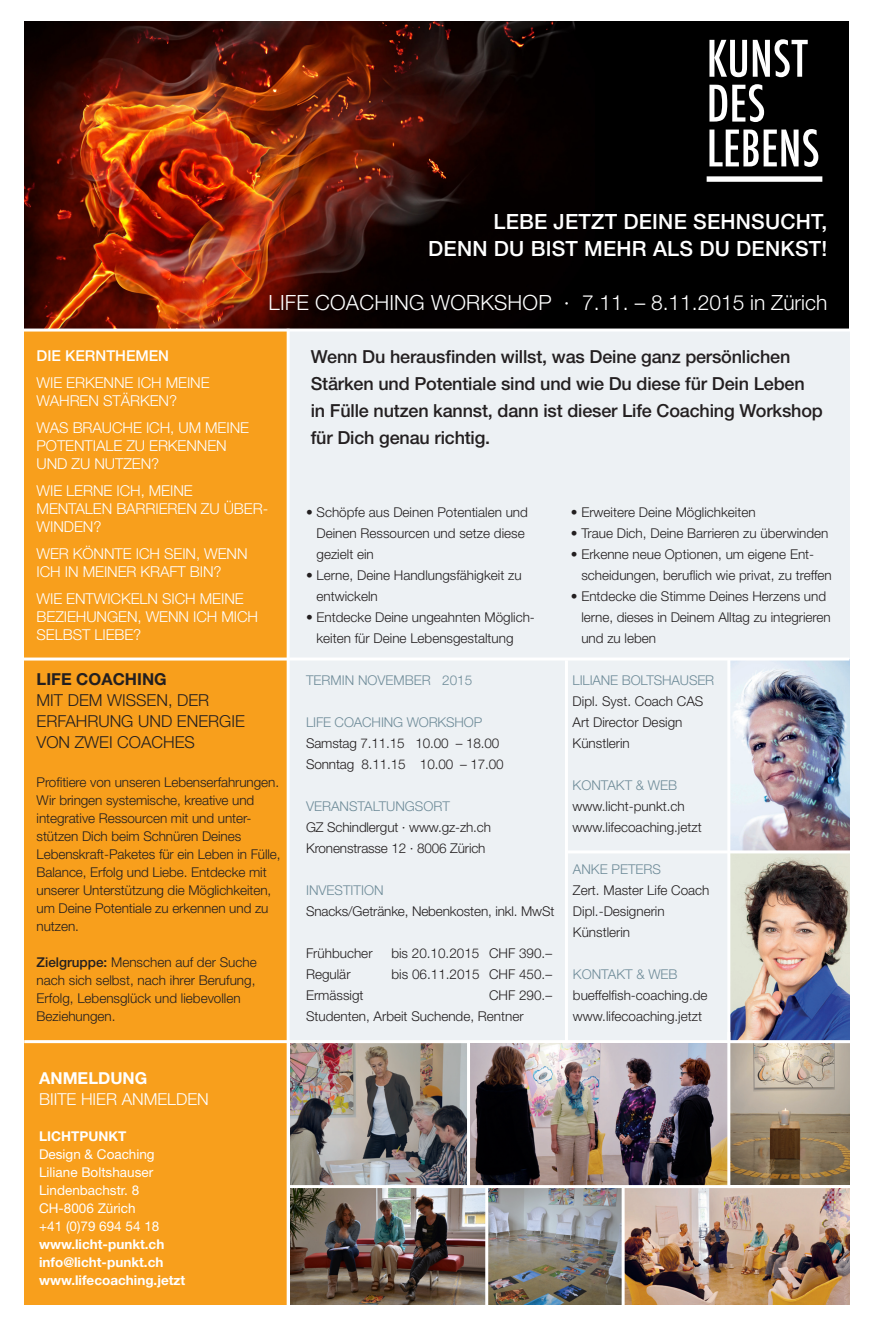
<style>
.page{position:relative;width:872px;height:1327px;background:#fff}
.page>*{position:absolute;margin:0;border:0;box-sizing:border-box;transform-origin:0 0}
.t1{font:500 21px/27px "Helvetica Neue";letter-spacing:.01em;color:#fff;text-align:right}
.t2{font:300 21px "Helvetica Neue";letter-spacing:.01em;color:#fff}
.t3{font:500 18px/27px "Helvetica Neue";letter-spacing:-.01em;color:#231f20}
.t4{font:300 16.5px/21px "Helvetica Neue";color:#231f20}
.t5{font:300 16.5px "Helvetica Neue";color:#fff}
.t6{font:700 16.5px "Helvetica Neue";color:#231f20}
.t7{font:700 16.5px "Helvetica Neue";color:#fff}
.t8{font:300 15px/18px "Helvetica Neue";letter-spacing:-.005em;color:#fff}
.t9{font:500 15px "Helvetica Neue";color:#fff}
.t10{font:300 13.5px/21px "Helvetica Neue";color:#231f20}
.t11{font:300 13.5px "Helvetica Neue";color:#6f8c99}
.t12{font:13.5px/18px "Helvetica Neue";color:#fff}
.t13{font:700 13.5px/18px "Helvetica Neue";color:#fff}
.s1{font-weight:500}
</style>
<div class="page">
<img style="left:730px;top:1043px;width:119px;height:141px">
<img style="left:291px;top:1043px;width:176px;height:142px">
<div style="left:283px;top:331px;width:566px;height:328px;background:#edf1f4"></div>
<div style="left:24px;top:331px;width:264px;height:348px;background:#f89f1c"></div>
<div style="left:24px;top:660px;width:264px;height:380px;background:#f89f1c"></div>
<div style="left:288px;top:660px;width:561px;height:380px;background:#edf1f4"></div>
<div style="left:24px;top:21px;width:825px;height:309px;background:#000"></div>
<img style="left:24px;top:21px;width:551px;height:307px">
<svg style="left:709px;top:39px;width:98px;height:38px"></svg>
<svg style="left:709px;top:84px;width:55px;height:38px"></svg>
<svg style="left:709px;top:129px;width:109px;height:38px"></svg>
<div style="left:706px;top:176px;width:116px;height:6px;background:#fff"></div>
<img style="left:730px;top:660px;width:119px;height:380px">
<hr style="left:21px;top:657px;width:828px;height:3px;background:#fff">
<div style="left:24px;top:1041px;width:264px;height:263px;background:#f89f1c"></div>
<hr style="left:565px;top:660px;width:3px;height:383px;background:#fff">
<hr style="left:567px;top:850px;width:305px;height:3px;background:#fff">
<hr style="left:727px;top:658px;width:3px;height:384px;background:#fff">
<hr style="left:287px;top:329px;width:3px;height:986px;background:#fff">
<hr style="left:24px;top:328px;width:828px;height:3px;background:#fff">
<img style="left:291px;top:1188px;width:558px;height:117px">
<hr style="left:24px;top:1040px;width:835px;height:3px;background:#fff">
<img style="left:470px;top:1043px;width:257px;height:142px">
<hr style="left:485px;top:1186px;width:3px;height:141px;background:#fff">
<hr style="left:621px;top:1185px;width:3px;height:142px;background:#fff">
<h1 class="t1" style="left:428px;top:208px;width:400px">LEBE JETZT DEINE SEHNSUCHT,<br>DENN DU BIST MEHR ALS DU DENKST!</h1>
<h1 class="t2" style="left:268px;top:290px;width:560px">LIFE COACHING WORKSHOP · 7.11. – 8.11.2015 in Zürich</h1>
<p class="t9" style="left:37px;top:346px;width:134px">DIE KERNTHEMEN</p>
<p class="t8" style="left:37px;top:373px;width:174px">WIE ERKENNE ICH MEINE<br>WAHREN STÄRKEN?</p>
<p class="t8" style="left:37px;top:418px;width:214px">WAS BRAUCHE ICH, UM MEINE<br>POTENTIALE ZU ERKENNEN<br>UND ZU NUTZEN?</p>
<p class="t8" style="left:37px;top:481px;width:233px">WIE LERNE ICH, MEINE<br>MENTALEN BARRIEREN ZU ÜBER-<br>WINDEN?</p>
<p class="t8" style="left:37px;top:544px;width:213px">WER KÖNNTE ICH SEIN, WENN<br>ICH IN MEINER KRAFT BIN?</p>
<p class="t8" style="left:37px;top:589px;width:223px">WIE ENTWICKELN SICH MEINE<br>BEZIEHUNGEN, WENN ICH MICH<br>SELBST LIEBE?</p>
<p class="t6" style="left:37px;top:669px;width:132px">LIFE COACHING</p>
<p class="t4" style="left:37px;top:689px;width:210px">MIT DEM WISSEN, DER<br>ERFAHRUNG UND ENERGIE<br>VON ZWEI COACHES</p>
<p class="t10" style="left:37px;top:773px;width:245px;line-height:18px">Profitiere von unseren Lebenserfahrungen.<br>Wir bringen systemische, kreative und integrative Ressourcen mit und unter&shy;stützen Dich beim Schnüren Deines Lebenskraft-Paketes für ein Leben in Fülle, Balance, Erfolg und Liebe. Entdecke mit unserer Unterstützung die Möglichkeiten, um Deine Potentiale zu erkennen und zu nutzen.</p>
<p class="t10" style="left:37px;top:953px;width:222px;line-height:18px"><span class="s1">Zielgruppe:</span> Menschen auf der Suche nach sich selbst, nach ihrer Berufung,<br>Erfolg, Lebensglück und liebevollen<br>Beziehungen.</p>
<p class="t7" style="left:39px;top:1068px;width:110px">ANMELDUNG</p>
<p class="t5" style="left:39px;top:1089px;width:171px">BIITE HIER ANMELDEN</p>
<p class="t13" style="left:39px;top:1127px;width:89px">LICHTPUNKT</p>
<p class="t12" style="left:39px;top:1145px;width:122px">Design &amp; Coaching<br>Liliane Boltshauser<br>Lindenbachstr. 8<br>CH-8006 Zürich +41 (0)79 694 54 18</p>
<p class="t13" style="left:39px;top:1235px;width:148px">www.licht-punkt.ch info@licht-punkt.ch www.lifecoaching.jetzt</p>
<h2 class="t3" style="left:311px;top:343px;width:513px">Wenn Du herausfinden willst, was Deine ganz persönlichen Stärken und Potentiale sind und wie Du diese für Dein Leben in Fülle nutzen kannst, dann ist dieser Life Coaching Workshop für Dich genau richtig.</h2>
<p class="t10" style="left:316px;top:501px;width:213px;text-indent:-11px">• Schöpfe aus Deinen Potentialen und<br>Deinen Ressourcen und setze diese gezielt ein</p>
<p class="t10" style="left:316px;top:564px;width:207px;text-indent:-11px">• Lerne, Deine Handlungsfähigkeit zu entwickeln</p>
<p class="t10" style="left:316px;top:606px;width:220px;text-indent:-11px">• Entdecke Deine ungeahnten Möglich&shy;keiten für Deine Lebensgestaltung</p>
<p class="t11" style="left:306px;top:672px;width:168px">TERMIN NOVEMBER 2015</p>
<p class="t11" style="left:306px;top:714px;width:178px">LIFE COACHING WORKSHOP</p>
<p class="t10" style="left:306px;top:732px;width:199px">Samstag 7.11.15 10.00 – 18.00<br>Sonntag 8.11.15 10.00 – 17.00</p>
<p class="t11" style="left:306px;top:798px;width:145px">VERANSTALTUNGSORT</p>
<p class="t10" style="left:306px;top:816px;width:186px">GZ Schindlergut · www.gz-zh.ch<br>Kronenstrasse 12 · 8006 Zürich</p>
<p class="t11" style="left:306px;top:882px;width:79px">INVESTITION</p>
<p class="t10" style="left:306px;top:900px;width:250px">Snacks/Getränke, Nebenkosten, inkl. MwSt</p>
<p class="t10" style="left:306px;top:942px;width:68px">Frühbucher</p>
<p class="t10" style="left:391px;top:942px;width:162px">bis 20.10.2015 CHF 390.–</p>
<p class="t10" style="left:306px;top:963px;width:46px">Regulär</p>
<p class="t10" style="left:391px;top:963px;width:162px">bis 06.11.2015 CHF 450.–</p>
<p class="t10" style="left:306px;top:984px;width:59px">Ermässigt</p>
<p class="t10" style="left:306px;top:984px;width:247px;text-indent:183px">CHF 290.–<br>Studenten, Arbeit Suchende, Rentner</p>
<p class="t10" style="left:571px;top:501px;width:186px">• Erweitere Deine Möglichkeiten</p>
<p class="t10" style="left:571px;top:522px;width:259px">• Traue Dich, Deine Barrieren zu überwinden</p>
<p class="t10" style="left:581px;top:543px;width:252px;text-indent:-11px">• Erkenne neue Optionen, um eigene Ent&shy;scheidungen, beruflich wie privat, zu treffen</p>
<p class="t10" style="left:581px;top:585px;width:251px;text-indent:-11px">• Entdecke die Stimme Deines Herzens und lerne, dieses in Deinem Alltag zu integrieren und zu leben</p>
<p class="t11" style="left:572px;top:672px;width:143px">LILIANE BOLTSHAUSER</p>
<p class="t10" style="left:572px;top:690px;width:132px">Dipl. Syst. Coach CAS<br>Art Director Design<br>Künstlerin</p>
<p class="t11" style="left:572px;top:777px;width:106px">KONTAKT &amp; WEB</p>
<p class="t10" style="left:572px;top:795px;width:131px">www.licht-punkt.ch www.lifecoaching.jetzt</p>
<p class="t11" style="left:573px;top:861px;width:90px">ANKE PETERS</p>
<p class="t10" style="left:573px;top:879px;width:138px">Zert. Master Life Coach<br>Dipl.-Designerin<br>Künstlerin</p>
<p class="t11" style="left:573px;top:966px;width:106px">KONTAKT &amp; WEB</p>
<p class="t10" style="left:573px;top:984px;width:136px">bueffelfish-coaching.de www.lifecoaching.jetzt</p>
</div>
